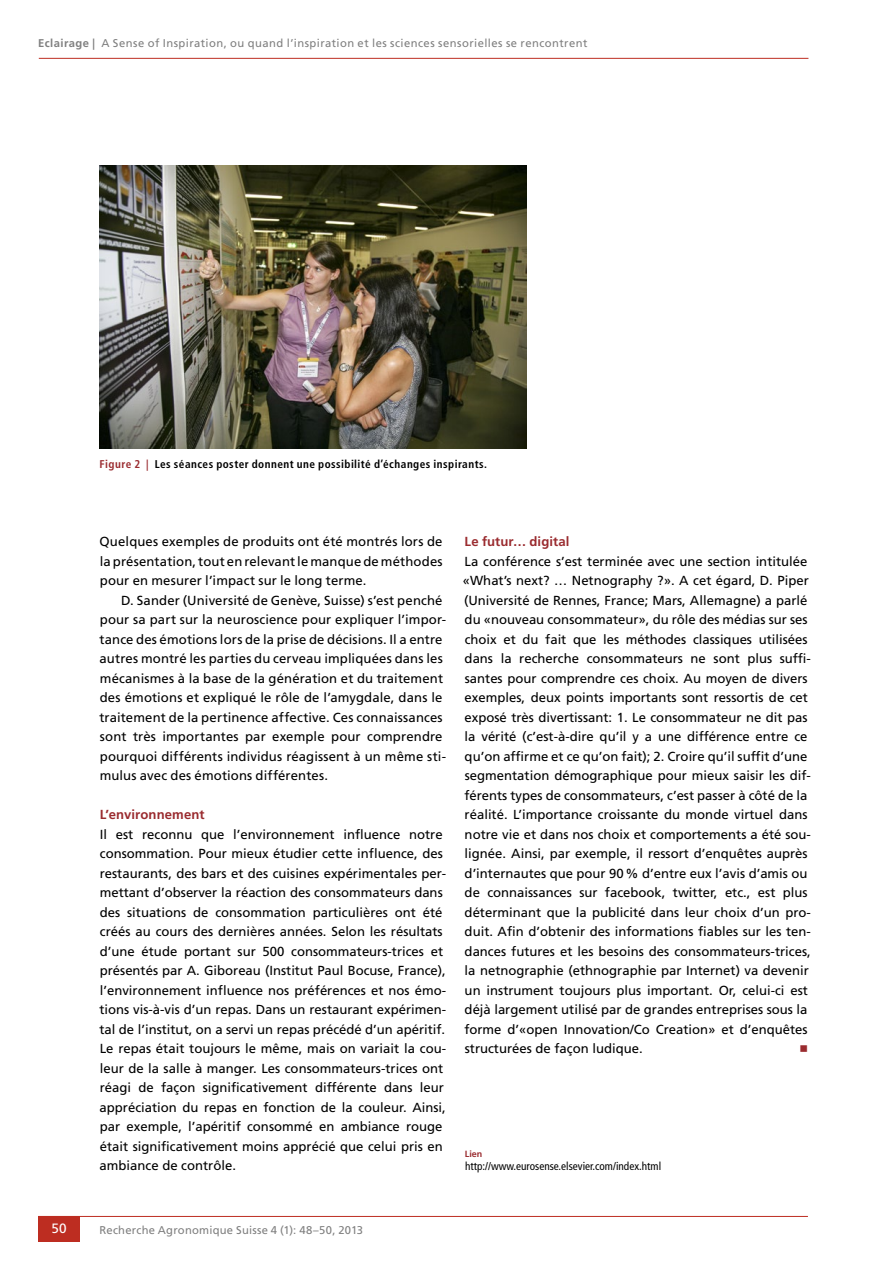
<style>
.page{position:relative;width:893px;height:1263px;background:#fff}
.page>*{position:absolute;margin:0;border:0;box-sizing:border-box;transform-origin:0 0}
.t1{font:13.5px "Frutiger LT Std";color:#fff}
.t2{font:13.2px/19.5px "Frutiger LT Std";color:#000}
.t3{font:700 13.2px "Frutiger LT Std";letter-spacing:.01em;color:#9a2b2f}
.t4{font:13.2px "Universal Newswith Comm Pi";color:#9a2b2f}
.t5{font:11.25px "Frutiger LT Std";letter-spacing:.035em;color:#808080}
.t6{font:700 condensed 11.25px "Frutiger LT Std";letter-spacing:.04em;color:#000}
.t7{font:condensed 11.25px "Frutiger LT Std";color:#000}
.t8{font:700 9px "Frutiger LT Std";color:#9a2b2f}
.s1{font-weight:700}
.s2{color:#9a2b2f}
</style>
<div class="page">
<hr style="left:39px;top:58px;width:769px;height:1px;background:#bd2d21">
<hr style="left:38px;top:1216px;width:770px;height:1px;background:#bd2d21">
<div style="left:38px;top:1216px;width:42px;height:26px;background:#bd2d21"></div>
<hr style="left:892px;top:63px;width:1px;height:1153px;background:#f1f1f1">
<img style="left:99px;top:165px;width:427px;height:283px">
<p class="t5" style="left:38px;top:36px;width:551px"><span class="s1">Eclairage |</span> A Sense of Inspiration, ou quand l’inspiration et les sciences sensorielles se rencontrent</p>
<p class="t6" style="left:100px;top:457px;width:389px"><span class="s2">Figure 2 |</span> Les séances poster donnent une possibilité d’échanges inspirants.</p>
<p class="t2" style="left:100px;top:532px;width:345px;text-align:justify">Quelques exemples de produits ont été montrés lors de la présentation, tout en relevant le manque de méthodes pour en mesurer l’impact sur le long terme.</p>
<p class="t2" style="left:99px;top:590px;width:348px;text-indent:22px">D. Sander (Université de Genève, Suisse) s’est penché pour sa part sur la neuroscience pour expliquer l’impor&shy;tance des émotions lors de la prise de décisions. Il a entre autres montré les parties du cerveau impliquées dans les mécanismes à la base de la génération et du traitement des émotions et expliqué le rôle de l’amygdale, dans le traitement de la pertinence affective. Ces connaissances sont très importantes par exemple pour comprendre pourquoi différents individus réagissent à un même sti&shy;mulus avec des émotions différentes.</p>
<p class="t3" style="left:100px;top:807px;width:106px">L’environnement</p>
<p class="t2" style="left:99px;top:824px;width:348px">Il est reconnu que l’environnement influence notre consommation. Pour mieux étudier cette influence, des restaurants, des bars et des cuisines expérimentales per&shy;mettant d’observer la réaction des consommateurs dans des situations de consommation particulières ont été créés au cours des dernières années. Selon les résultats d’une étude portant sur 500 consommateurs-trices et présentés par A. Giboreau (Institut Paul Bocuse, France), l’environnement influence nos préférences et nos émo&shy;tions vis-à-vis d’un repas. Dans un restaurant expérimen&shy;tal de l’institut, on a servi un repas précédé d’un apéritif.<br>Le repas était toujours le même, mais on variait la cou&shy;leur de la salle à manger. Les consommateurs-trices ont réagi de façon significativement différente dans leur appréciation du repas en fonction de la couleur. Ainsi, par exemple, l’apéritif consommé en ambiance rouge était significativement moins apprécié que celui pris en ambiance de contrôle.</p>
<p class="t3" style="left:465px;top:534px;width:106px">Le futur… digital</p>
<p class="t2" style="left:463px;top:551px;width:350px">La conférence s’est terminée avec une section intitulée «What’s next? … Netnography ?». A cet égard, D. Piper (Université de Rennes, France; Mars, Allemagne) a parlé du «nouveau consommateur», du rôle des médias sur ses choix et du fait que les méthodes classiques utilisées dans la recherche consommateurs ne sont plus suffi&shy;santes pour comprendre ces choix. Au moyen de divers exemples, deux points importants sont ressortis de cet exposé très divertissant: 1. Le consommateur ne dit pas la vérité (c’est-à-dire qu’il y a une différence entre ce qu’on affirme et ce qu’on fait); 2. Croire qu’il suffit d’une segmentation démographique pour mieux saisir les dif&shy;férents types de consommateurs, c’est passer à côté de la réalité. L’importance croissante du monde virtuel dans notre vie et dans nos choix et comportements a été sou&shy;lignée. Ainsi, par exemple, il ressort d’enquêtes auprès d’internautes que pour 90% d’entre eux l’avis d’amis ou de connaissances sur facebook, twitter, etc., est plus déterminant que la publicité dans leur choix d’un pro&shy;duit. Afin d’obtenir des informations fiables sur les ten&shy;dances futures et les besoins des consommateurs-trices, la netnographie (ethnographie par Internet) va devenir un instrument toujours plus important. Or, celui-ci est déjà largement utilisé par de grandes entreprises sous la forme d’«open Innovation/Co Creation» et d’enquêtes structurées de façon ludique.</p>
<p class="t4" style="left:800px;top:1043px;width:9px">n</p>
<p class="t8" style="left:465px;top:1148px;width:19px">Lien</p>
<p class="t7" style="left:465px;top:1160px;width:198px">http://www.eurosense.elsevier.com/index.html</p>
<p class="t1" style="left:51px;top:1221px;width:17px">50</p>
<p class="t5" style="left:99px;top:1223px;width:265px">Recherche Agronomique Suisse 4 (1): 48–50, 2013</p>
</div>
